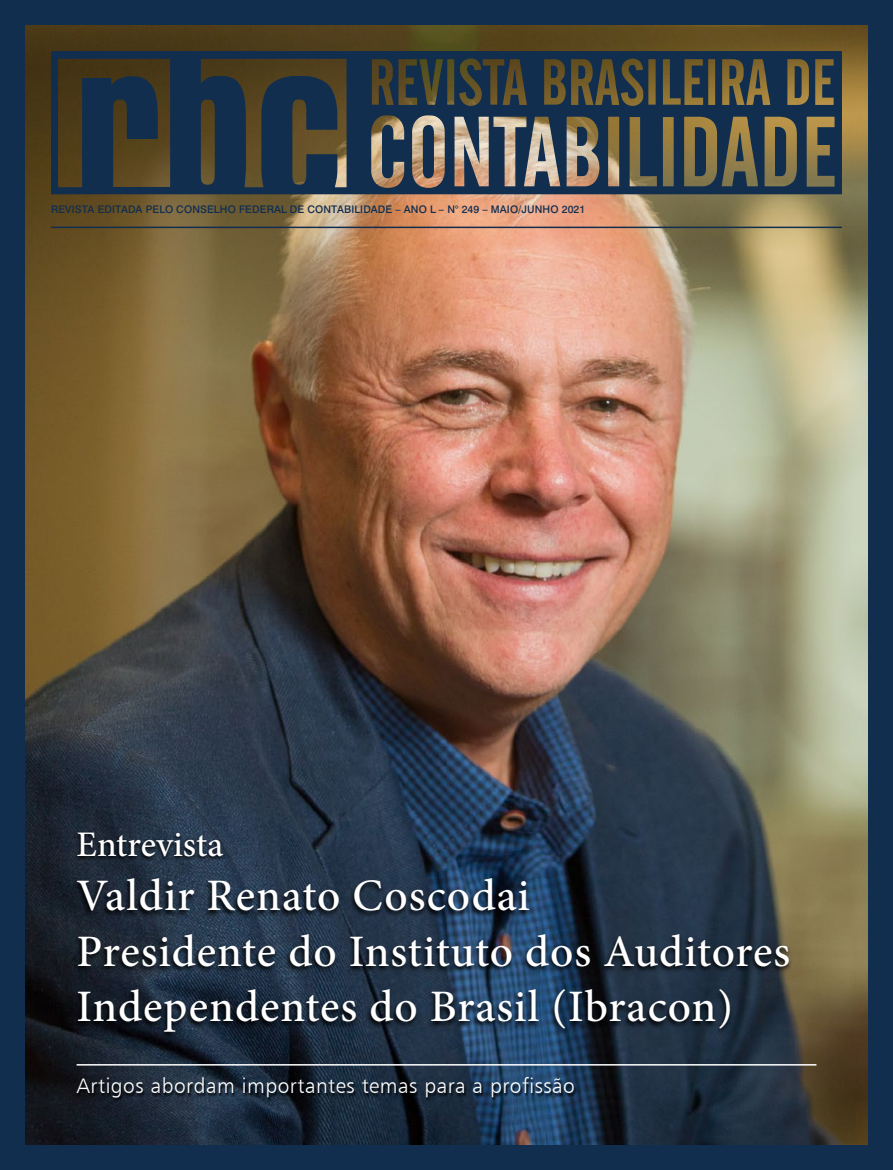
<style>
.page{position:relative;width:893px;height:1170px;background:#fff}
.page>*{position:absolute;margin:0;border:0;box-sizing:border-box;transform-origin:0 0}
.t1{font:500 45px/55.5px "Minion Pro";letter-spacing:.02em;color:#fff}
.t2{font:500 36px "Minion Pro";color:#fff}
.t3{font:21px "Humanist 777 BT Light B";letter-spacing:.025em;color:#fff}
.t4{font:500 10.5px "Swiss 721 BT";letter-spacing:.01em;color:#112e4f}
</style>
<div class="page">
<div style="left:0;top:0;width:893px;height:1169px;background:#112e4f"></div>
<img style="left:26px;top:26px;width:841px;height:1118px">
<hr style="left:77px;top:1063px;width:739px;height:2px;background:#fff">
<svg style="left:71px;top:876px;width:721px;height:162px"></svg>
<svg style="left:73px;top:830px;width:152px;height:31px;background:#1d2836"></svg>
<svg style="left:76px;top:1077px;width:501px;height:23px"></svg>
<hr style="left:51px;top:226px;width:791px;height:2px;background:#112e4f">
<svg style="left:51px;top:51px;width:791px;height:143px"></svg>
<p class="t4" style="left:51px;top:203px;width:536px">REVISTA EDITADA PELO CONSELHO FEDERAL DE CONTABILIDADE – ANO L – N° 249 – MAIO/JUNHO 2021</p>
<p class="t2" style="left:77px;top:820px;width:148px">Entrevista</p>
<p class="t1" style="left:77px;top:868px;width:455px">Valdir Renato Coscodai</p>
<p class="t1" style="left:77px;top:923px;width:715px">Presidente do Instituto dos Auditores<br>Independentes do Brasil (Ibracon)</p>
<p class="t3" style="left:77px;top:1073px;width:500px">Artigos abordam importantes temas para a profissão</p>
</div>
